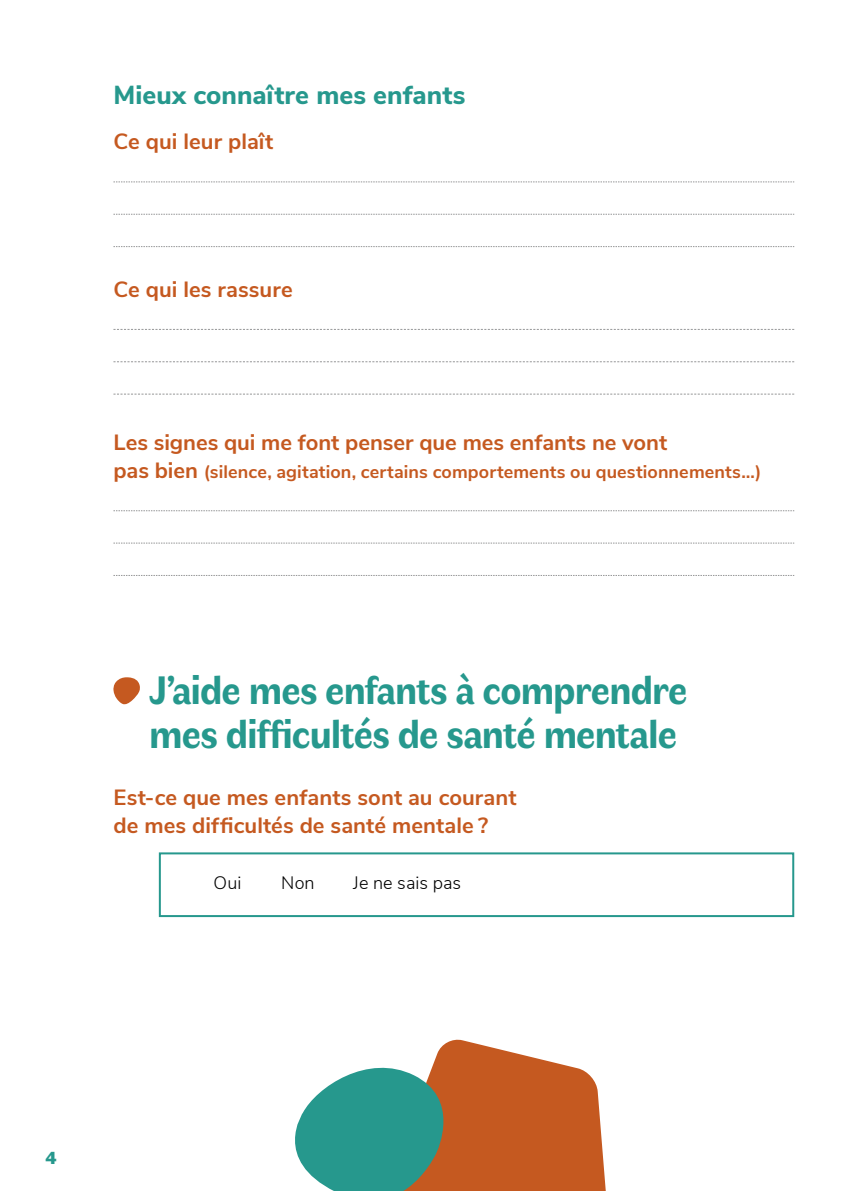
<style>
.page{position:relative;width:851px;height:1191px;background:#fff}
.page>*{position:absolute;margin:0;border:0;box-sizing:border-box;transform-origin:0 0}
.t1{font:700 40px/44px "Faune Text";letter-spacing:-.025em;color:#26988d}
.t2{font:800 26px "Nunito Sans";color:#26988d}
.t3{font:700 22px/28px "Nunito Sans";color:#c55920}
.t4{font:700 18px "Nunito Sans";letter-spacing:.005em;color:#c55920}
.t5{font:300 18px "Nunito Sans";letter-spacing:.005em;color:#000}
.t6{font:900 18px "Faune Display";color:#26988d}
.s1{font-size:22px}
</style>
<div class="page">
<svg style="left:113px;top:181px;width:681px;height:1px"></svg>
<svg style="left:113px;top:214px;width:681px;height:1px"></svg>
<svg style="left:113px;top:246px;width:681px;height:1px"></svg>
<svg style="left:113px;top:329px;width:681px;height:1px"></svg>
<svg style="left:113px;top:361px;width:681px;height:1px"></svg>
<svg style="left:113px;top:394px;width:681px;height:1px"></svg>
<svg style="left:113px;top:510px;width:681px;height:1px"></svg>
<svg style="left:113px;top:543px;width:681px;height:1px"></svg>
<svg style="left:113px;top:575px;width:681px;height:1px"></svg>
<svg style="left:113px;top:677px;width:27px;height:28px"></svg>
<div style="left:159px;top:852px;width:635px;height:65px;border:2px solid #26988d"></div>
<svg style="left:295px;top:1039px;width:311px;height:152px"></svg>
<p class="t2" style="left:113px;top:76px;width:353px">Mieux connaître mes enfants</p>
<p class="t3" style="left:113px;top:126px;width:161px">Ce qui leur plaît</p>
<p class="t3" style="left:113px;top:274px;width:181px">Ce qui les rassure</p>
<p class="t3" style="left:113px;top:427px;width:555px">Les signes qui me font penser que mes enfants ne vont</p>
<p class="t4" style="left:113px;top:459px;width:649px"><span class="s1">pas bien</span> (silence, agitation, certains comportements ou questionnements…)</p>
<h1 class="t1" style="left:149px;top:666px;width:540px">J’aide mes enfants à comprendre mes difficultés de santé mentale</h1>
<p class="t3" style="left:113px;top:781px;width:404px">Est-ce que mes enfants sont au courant de mes difficultés de santé mentale ?</p>
<p class="t5" style="left:213px;top:870px;width:29px">Oui</p>
<p class="t5" style="left:281px;top:870px;width:35px">Non</p>
<p class="t5" style="left:353px;top:870px;width:109px">Je ne sais pas</p>
<p class="t6" style="left:45px;top:1144px;width:13px">4</p>
</div>
